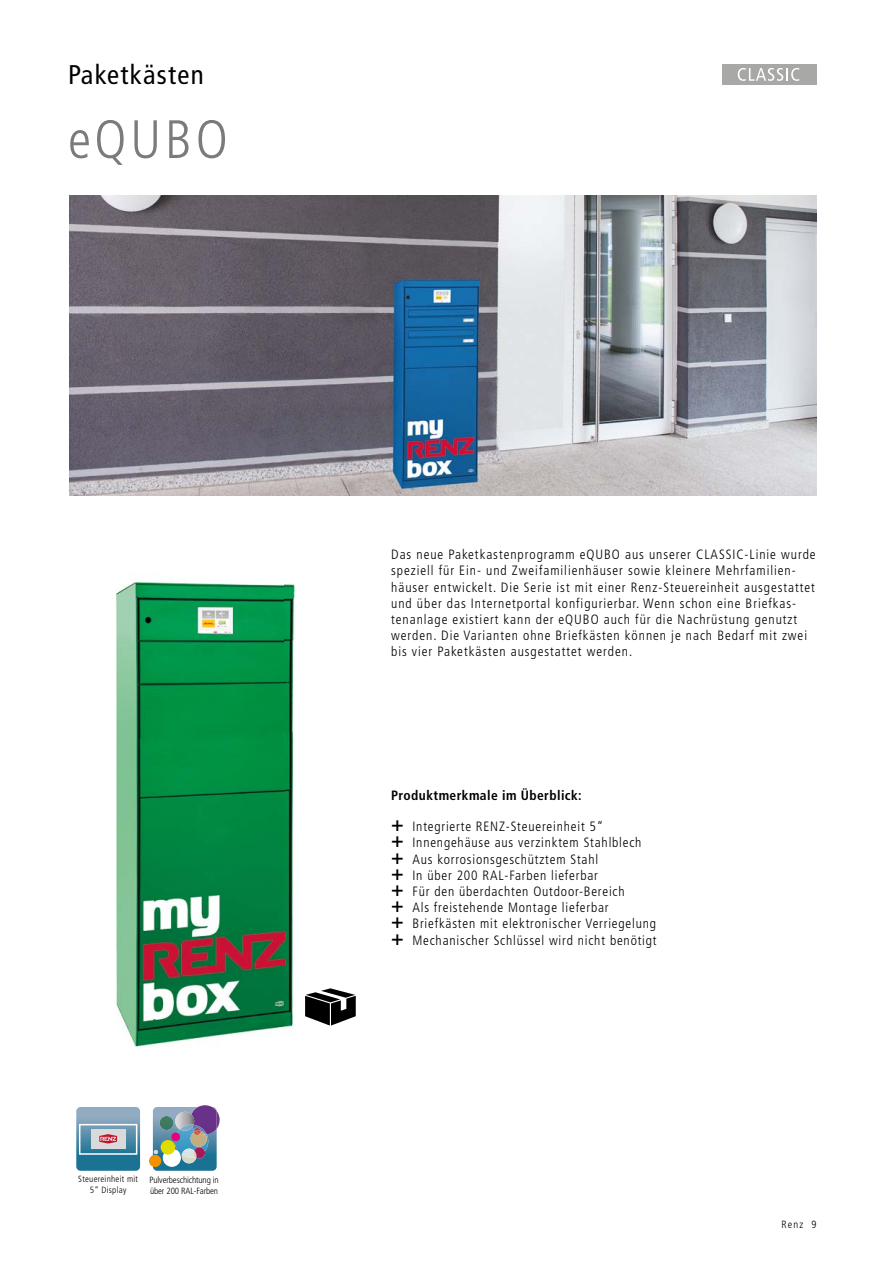
<style>
.page{position:relative;width:893px;height:1263px;background:#fff}
.page>*{position:absolute;margin:0;border:0;box-sizing:border-box;transform-origin:0 0}
.t1{font:300 condensed 54px "Frutiger LT";letter-spacing:.07em;color:#7c7b7b}
.t2{font:condensed 27px "Frutiger LT";letter-spacing:.05em;color:#000}
.t3{font:300 condensed 13.5px/16.2px "Frutiger LT";letter-spacing:.07em;color:#000}
.t4{font:700 condensed 13.5px "Frutiger LT";letter-spacing:.03em;color:#000}
.t5{font:300 condensed 10.5px "Frutiger LT";color:#000}
.t6{font:300 condensed 9px/10.8px "Frutiger LT";letter-spacing:-.01em;color:#000}
.t7{font:300 condensed 9px/10.8px "Frutiger LT";letter-spacing:.03em;color:#000;text-align:center}
.s1{font-weight:700;font-size:21px}
</style>
<div class="page">
<img style="left:116px;top:581px;width:216px;height:466px">
<svg style="left:76px;top:1107px;width:64px;height:64px;background:#759db3"></svg>
<svg style="left:153px;top:1105px;width:67px;height:66px;background:#8294a7"></svg>
<div style="left:149px;top:1155px;width:12px;height:12px;background:#f39200;border-radius:50%"></div>
<img style="left:69px;top:196px;width:747px;height:300px">
<svg style="left:305px;top:988px;width:51px;height:37px"></svg>
<div style="left:722px;top:64px;width:94px;height:20px;background:#a8a8a7"></div>
<svg style="left:738px;top:68px;width:61px;height:13px"></svg>
<h2 class="t2" style="left:68px;top:59px;width:137px">Paketkästen</h2>
<h1 class="t1" style="left:68px;top:109px;width:161px">eQUBO</h1>
<p class="t7" style="left:78px;top:1174px;width:61px">Steuereinheit mit<br>5“ Display</p>
<p class="t6" style="left:149px;top:1175px;width:71px">Pulverbeschichtung in über 200 RAL-Farben</p>
<p class="t3" style="left:391px;top:546px;width:426px">Das neue Paketkastenprogramm eQUBO aus unserer CLASSIC-Linie wurde speziell für Ein- und Zweifamilienhäuser sowie kleinere Mehrfamilien&shy;häuser entwickelt. Die Serie ist mit einer Renz-Steuereinheit ausgestattet und über das Internetportal konfigurierbar. Wenn schon eine Briefkas&shy;tenanlage existiert kann der eQUBO auch für die Nachrüstung genutzt werden. Die Varianten ohne Briefkästen können je nach Bedarf mit zwei bis vier Paketkästen ausgestattet werden.</p>
<p class="t4" style="left:391px;top:787px;width:192px">Produktmerkmale im Überblick:</p>
<p class="t3" style="left:391px;top:818px;width:267px"><span class="s1">+</span> Integrierte RENZ-Steuereinheit 5“<br><span class="s1">+</span> Innengehäuse aus verzinktem Stahlblech <span class="s1">+</span> Aus korrosionsgeschütztem Stahl<br><span class="s1">+</span> In über 200 RAL-Farben lieferbar<br><span class="s1">+</span> Für den überdachten Outdoor-Bereich<br><span class="s1">+</span> Als freistehende Montage lieferbar<br><span class="s1">+</span> Briefkästen mit elektronischer Verriegelung <span class="s1">+</span> Mechanischer Schlüssel wird nicht benötigt</p>
<p class="t5" style="left:782px;top:1219px;width:36px">Renz 9</p>
</div>
